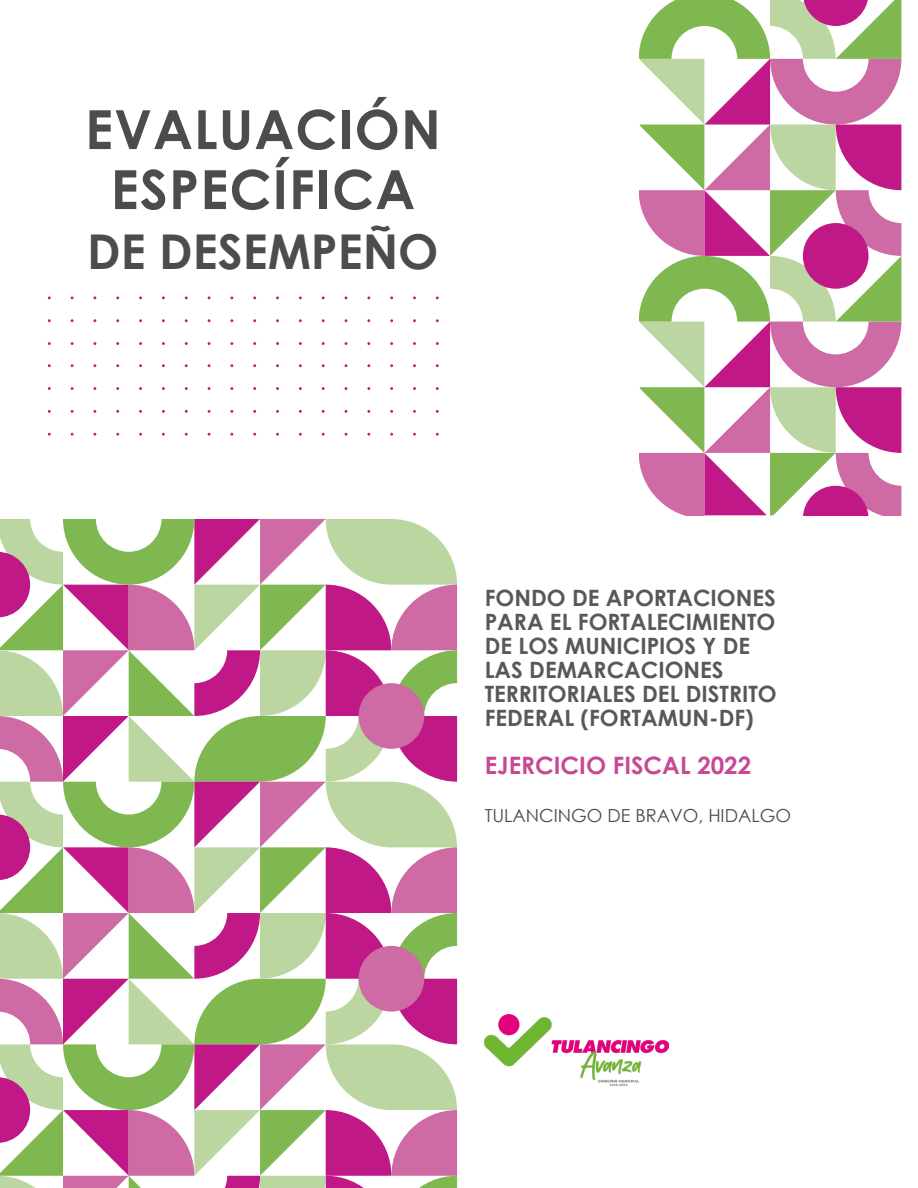
<style>
.page{position:relative;width:918px;height:1188px;background:#fff}
.page>*{position:absolute;margin:0;border:0;box-sizing:border-box;transform-origin:0 0}
.t1{font:700 54px "Century Gothic";letter-spacing:.02em;color:#4b4c4d}
.t2{font:700 48px "Century Gothic";color:#4b4c4d}
.t3{font:700 24px "Century Gothic";color:#c74994}
.t4{font:700 22.5px/24px "Century Gothic";color:#57585a}
.t5{font:18px "Century Gothic";color:#4b4c4d}
</style>
<div class="page">
<svg style="left:0;top:519px;width:457px;height:669px"></svg>
<svg style="left:640px;top:0;width:261px;height:515px"></svg>
<svg style="left:48px;top:296px;width:391px;height:140px"></svg>
<img style="left:485px;top:1014px;width:184px;height:72px">
<p class="t1" style="left:85px;top:88px;width:357px">EVALUACIÓN</p>
<p class="t1" style="left:111px;top:148px;width:306px">ESPECÍFICA</p>
<p class="t2" style="left:87px;top:215px;width:353px">DE DESEMPEÑO</p>
<p class="t4" style="left:485px;top:585px;width:294px">FONDO DE APORTACIONES<br>PARA EL FORTALECIMIENTO<br>DE LOS MUNICIPIOS Y DE<br>LAS DEMARCACIONES<br>TERRITORIALES DEL DISTRITO<br>FEDERAL (FORTAMUN-DF)</p>
<p class="t3" style="left:485px;top:747px;width:268px">EJERCICIO FISCAL 2022</p>
<p class="t5" style="left:485px;top:803px;width:308px">TULANCINGO DE BRAVO, HIDALGO</p>
</div>
